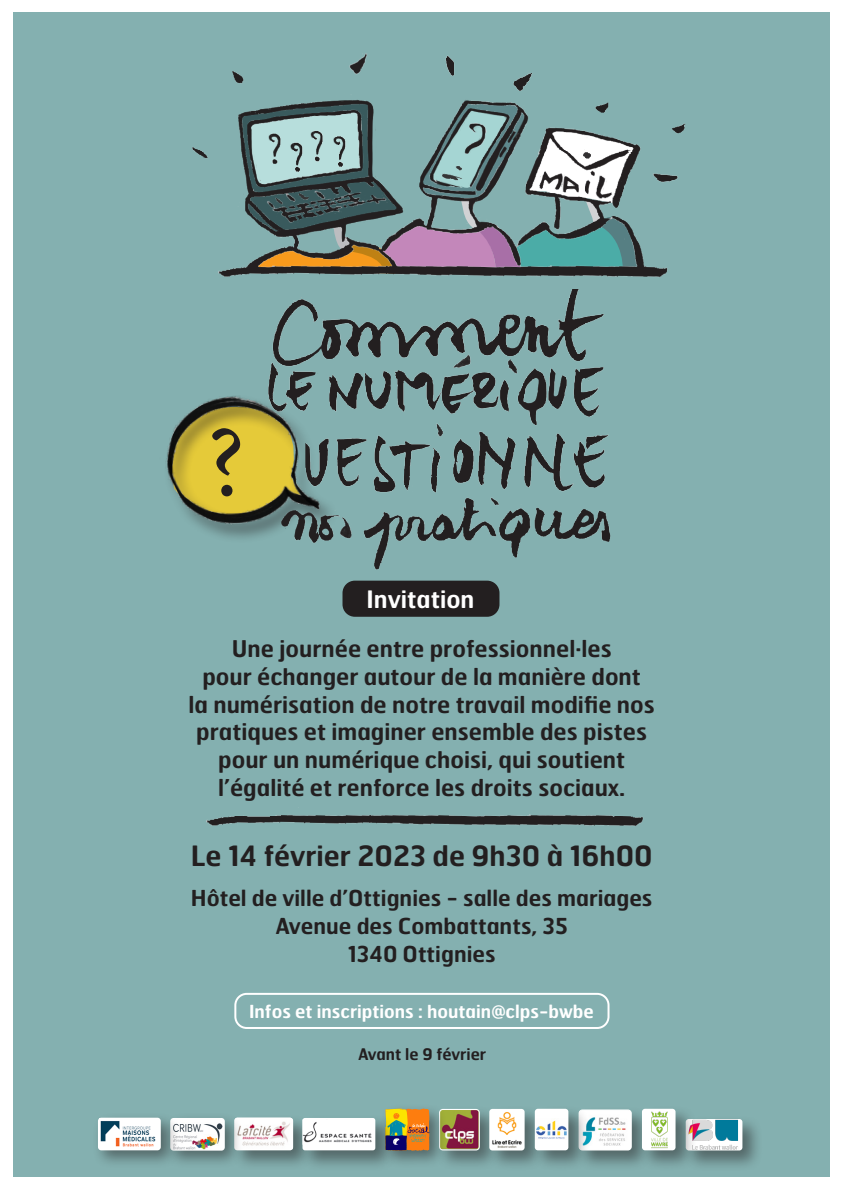
<style>
.page{position:relative;width:842px;height:1191px;background:#fff}
.page>*{position:absolute;margin:0;border:0;box-sizing:border-box;transform-origin:0 0}
.t1{font:600 28px "Hermes FB";color:#231f20}
.t2{font:600 24px "Hermes FB";color:#fff}
.t3{font:600 23px/27.6px "Hermes FB";color:#231f20;text-align:center}
.t4{font:600 22px "Hermes FB";color:#231f20}
.t5{font:600 18px "Hermes FB";color:#fff}
.t6{font:600 16px "Hermes FB";color:#231f20}
</style>
<div class="page">
<div style="left:13px;top:12px;width:817px;height:1164px;background:#84b0b0"></div>
<img style="left:206px;top:814px;width:437px;height:12px">
<img style="left:270px;top:295px;width:341px;height:290px">
<img style="left:166px;top:373px;width:178px;height:172px">
<img style="left:192px;top:53px;width:494px;height:242px">
<div style="left:343px;top:581px;width:155px;height:35px;background:#231f20;border-radius:11px"></div>
<div style="left:342px;top:580px;width:157px;height:37px;border:2px solid #231f20;border-radius:11px"></div>
<div style="left:234px;top:992px;width:375px;height:37px;border:2px solid #fff;border-radius:11px"></div>
<div style="left:436px;top:1105px;width:65px;height:66px;background:#231f20;opacity:.5"></div>
<img style="left:448px;top:1110px;width:31px;height:40px">
<div style="left:439px;top:1108px;width:41px;height:42px;border:1px solid #fff;border-radius:3px"></div>
<div style="left:575px;top:1106px;width:78px;height:65px;background:#231f20;opacity:.5"></div>
<img style="left:590px;top:1111px;width:40px;height:37px">
<div style="left:579px;top:1109px;width:53px;height:41px;border:1px solid #fff;border-radius:3px"></div>
<div style="left:379px;top:1103px;width:69px;height:66px;background:#231f20;opacity:.5"></div>
<svg style="left:385px;top:1108px;width:45px;height:42px"></svg>
<div style="left:231px;top:1114px;width:83px;height:57px;background:#231f20;opacity:.5"></div>
<div style="left:234px;top:1117px;width:59px;height:33px;background:#fff;border-radius:3px"></div>
<img style="left:243px;top:1117px;width:50px;height:29px">
<div style="left:299px;top:1114px;width:97px;height:57px;background:#231f20;opacity:.5"></div>
<div style="left:302px;top:1118px;width:73px;height:32px;background:#fff;border-radius:3px"></div>
<img style="left:302px;top:1119px;width:70px;height:25px">
<div style="left:164px;top:1112px;width:79px;height:56px;background:#231f20;opacity:.5"></div>
<div style="left:170px;top:1118px;width:55px;height:32px;background:#fff;border-radius:3px"></div>
<img style="left:179px;top:1123px;width:43px;height:26px">
<div style="left:92px;top:1111px;width:87px;height:57px;background:#231f20;opacity:.5"></div>
<div style="left:98px;top:1117px;width:63px;height:33px;background:#fff;border-radius:3px"></div>
<img style="left:100px;top:1121px;width:56px;height:26px">
<div style="left:682px;top:1115px;width:82px;height:56px;background:#231f20;opacity:.5"></div>
<div style="left:686px;top:1119px;width:56px;height:31px;background:#fff;border-radius:3px"></div>
<img style="left:697px;top:1119px;width:41px;height:30px">
<div style="left:486px;top:1105px;width:60px;height:66px;background:#231f20;opacity:.5"></div>
<div style="left:489px;top:1108px;width:36px;height:42px;background:#fff;border-radius:3px"></div>
<img style="left:492px;top:1112px;width:30px;height:36px">
<div style="left:531px;top:1105px;width:59px;height:66px;background:#231f20;opacity:.5"></div>
<div style="left:535px;top:1108px;width:33px;height:42px;background:#fff;border-radius:3px"></div>
<img style="left:536px;top:1120px;width:31px;height:19px">
<div style="left:638px;top:1105px;width:59px;height:66px;background:#231f20;opacity:.5"></div>
<div style="left:642px;top:1108px;width:33px;height:42px;background:#fff;border-radius:3px"></div>
<img style="left:645px;top:1108px;width:28px;height:41px">
<svg style="left:169px;top:406px;width:148px;height:114px;background:#a69f4a"></svg>
<p class="t2" style="left:366px;top:584px;width:110px">Invitation</p>
<p class="t3" style="left:232px;top:634px;width:381px">Une journée entre professionnel·les</p>
<p class="t3" style="left:202px;top:662px;width:440px">pour échanger autour de la manière dont</p>
<p class="t3" style="left:188px;top:689px;width:468px">la numérisation de notre travail modifie nos pratiques et imaginer ensemble des pistes</p>
<p class="t3" style="left:218px;top:745px;width:409px">pour un numérique choisi, qui soutient</p>
<p class="t3" style="left:218px;top:772px;width:409px">l’égalité et renforce les droits sociaux.</p>
<p class="t1" style="left:191px;top:838px;width:463px">Le 14 février 2023 de 9h30 à 16h00</p>
<p class="t4" style="left:191px;top:884px;width:463px">Hôtel de ville d’Ottignies - salle des mariages</p>
<p class="t4" style="left:275px;top:912px;width:294px">Avenue des Combattants, 35</p>
<p class="t4" style="left:348px;top:940px;width:149px">1340 Ottignies</p>
<p class="t5" style="left:249px;top:999px;width:346px">Infos et inscriptions : houtain@clps-bwbe</p>
<p class="t6" style="left:358px;top:1043px;width:130px">Avant le 9 février</p>
</div>
